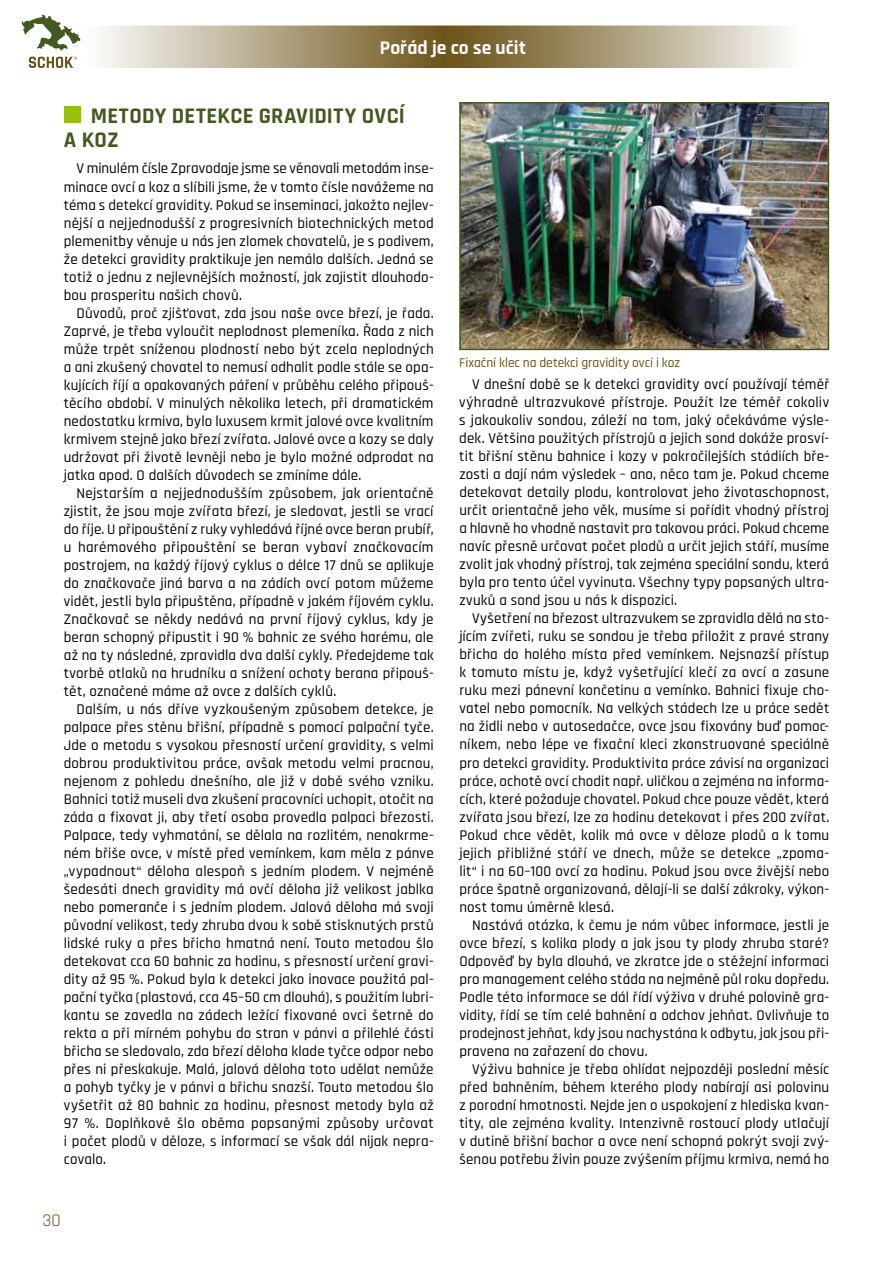
<style>
.page{position:relative;width:893px;height:1263px;background:#fff}
.page>*{position:absolute;margin:0;border:0;box-sizing:border-box;transform-origin:0 0}
.t1{font:700 22.5px/24px "Rajdhani";letter-spacing:.015em;color:#43591f}
.t2{font:700 19.5px "Rajdhani";color:#fff}
.t3{font:18px "Rajdhani";color:#695014}
.t4{font:500 15px/18px "Rajdhani";letter-spacing:.01em;color:#000;text-align:justify}
.t5{font:500 13.5px "Rajdhani";color:#695014}
</style>
<div class="page">
<svg style="left:0;top:26px;width:893px;height:42px"></svg>
<svg style="left:21px;top:14px;width:59px;height:37px"></svg>
<svg style="left:29px;top:57px;width:48px;height:11px"></svg>
<svg style="left:892px;top:35px;width:1px;height:24px"></svg>
<div style="left:64px;top:106px;width:16px;height:17px;background:#97bf0d"></div>
<img style="left:462px;top:105px;width:364px;height:242px">
<div style="left:459px;top:102px;width:370px;height:248px;border:2px solid #43591f"></div>
<h2 class="t2" style="left:380px;top:36px;width:148px">POŘÁD JE CO SE UČIT</h2>
<h1 class="t1" style="left:64px;top:104px;width:341px;text-indent:27px">METODY DETEKCE GRAVIDITY OVCÍ<br>A KOZ</h1>
<p class="t4" style="left:64px;top:160px;width:371px;text-indent:13px">V minulém čísle Zpravodaje jsme se věnovali metodám inse&shy;minace ovcí a koz a slíbili jsme, že v tomto čísle navážeme na téma s detekcí gravidity. Pokud se inseminaci, jakožto nejlev&shy;nější a nejjednodušší z progresivních biotechnických metod plemenitby věnuje u nás jen zlomek chovatelů, je s podivem, že detekci gravidity praktikuje jen nemálo dalších. Jedná se totiž o jednu z nejlevnějších možností, jak zajistit dlouhodo&shy;bou prosperitu našich chovů.</p>
<p class="t4" style="left:64px;top:304px;width:371px;text-indent:13px">Důvodů, proč zjišťovat, zda jsou naše ovce březí, je řada.<br>Zaprvé, je třeba vyloučit neplodnost plemeníka. Řada z nich může trpět sníženou plodností nebo být zcela neplodných a ani zkušený chovatel to nemusí odhalit podle stále se opa&shy;kujících říjí a opakovaných páření v průběhu celého připouš&shy;těcího období. V minulých několika letech, při dramatickém nedostatku krmiva, bylo luxusem krmit jalové ovce kvalitním krmivem stejně jako březí zvířata. Jalové ovce a kozy se daly udržovat při životě levněji nebo je bylo možné odprodat na jatka apod. O dalších důvodech se zmíníme dále.</p>
<p class="t4" style="left:64px;top:484px;width:371px;text-indent:13px">Nejstarším a nejjednodušším způsobem, jak orientačně zjistit, že jsou moje zvířata březí, je sledovat, jestli se vrací do říje. U připouštění z ruky vyhledává říjné ovce beran prubíř, u harémového připouštění se beran vybaví značkovacím postrojem, na každý říjový cyklus o délce 17 dnů se aplikuje do značkovače jiná barva a na zádích ovcí potom můžeme vidět, jestli byla připuštěna, případně v jakém říjovém cyklu.<br>Značkovač se někdy nedává na první říjový cyklus, kdy je beran schopný připustit i 90 % bahnic ze svého harému, ale až na ty následné, zpravidla dva další cykly. Předejdeme tak tvorbě otlaků na hrudníku a snížení ochoty berana připouš&shy;tět, označené máme až ovce z dalších cyklů.</p>
<p class="t4" style="left:64px;top:700px;width:371px;text-indent:13px">Dalším, u nás dříve vyzkoušeným způsobem detekce, je palpace přes stěnu břišní, případně s pomocí palpační tyče.<br>Jde o metodu s vysokou přesností určení gravidity, s velmi dobrou produktivitou práce, avšak metodu velmi pracnou, nejenom z pohledu dnešního, ale již v době svého vzniku.<br>Bahnici totiž museli dva zkušení pracovníci uchopit, otočit na záda a fixovat ji, aby třetí osoba provedla palpaci březosti.<br>Palpace, tedy vyhmatání, se dělala na rozlitém, nenakrme&shy;ném břiše ovce, v místě před vemínkem, kam měla z pánve „vypadnout“ děloha alespoň s jedním plodem. V nejméně šedesáti dnech gravidity má ovčí děloha již velikost jablka nebo pomeranče i s jedním plodem. Jalová děloha má svoji původní velikost, tedy zhruba dvou k sobě stisknutých prstů lidské ruky a přes břicho hmatná není. Touto metodou šlo detekovat cca 60 bahnic za hodinu, s přesností určení gravi&shy;dity až 95 %. Pokud byla k detekci jako inovace použitá pal&shy;pační tyčka (plastová, cca 45–50 cm dlouhá), s použitím lubri&shy;kantu se zavedla na zádech ležící fixované ovci šetrně do rekta a při mírném pohybu do stran v pánvi a přilehlé části břicha se sledovalo, zda březí děloha klade tyčce odpor nebo přes ni přeskakuje. Malá, jalová děloha toto udělat nemůže a pohyb tyčky je v pánvi a břichu snazší. Touto metodou šlo vyšetřit až 80 bahnic za hodinu, přesnost metody byla až 97 %. Doplňkově šlo oběma popsanými způsoby určovat i počet plodů v děloze, s informací se však dál nijak nepra&shy;covalo.</p>
<p class="t3" style="left:43px;top:1209px;width:20px">30</p>
<p class="t5" style="left:459px;top:355px;width:222px">Fixační klec na detekci gravidity ovcí i koz</p>
<p class="t4" style="left:459px;top:376px;width:371px;text-indent:13px">V dnešní době se k detekci gravidity ovcí používají téměř výhradně ultrazvukové přístroje. Použít lze téměř cokoliv s jakoukoliv sondou, záleží na tom, jaký očekáváme výsle&shy;dek. Většina použitých přístrojů a jejich sond dokáže prosví&shy;tit břišní stěnu bahnice i kozy v pokročilejších stádiích bře&shy;zosti a dají nám výsledek – ano, něco tam je. Pokud chceme detekovat detaily plodu, kontrolovat jeho životaschopnost, určit orientačně jeho věk, musíme si pořídit vhodný přístroj a hlavně ho vhodně nastavit pro takovou práci. Pokud chceme navíc přesně určovat počet plodů a určit jejich stáří, musíme zvolit jak vhodný přístroj, tak zejména speciální sondu, která byla pro tento účel vyvinuta. Všechny typy popsaných ultra&shy;zvuků a sond jsou u nás k dispozici.</p>
<p class="t4" style="left:459px;top:610px;width:371px;text-indent:13px">Vyšetření na březost ultrazvukem se zpravidla dělá na sto&shy;jícím zvířeti, ruku se sondou je třeba přiložit z pravé strany břicha do holého místa před vemínkem. Nejsnazší přístup k tomuto místu je, když vyšetřující klečí za ovcí a zasune ruku mezi pánevní končetinu a vemínko. Bahnici fixuje cho&shy;vatel nebo pomocník. Na velkých stádech lze u práce sedět na židli nebo v autosedačce, ovce jsou fixovány buď pomoc&shy;níkem, nebo lépe ve fixační kleci zkonstruované speciálně pro detekci gravidity. Produktivita práce závisí na organizaci práce, ochotě ovcí chodit např. uličkou a zejména na informa&shy;cích, které požaduje chovatel. Pokud chce pouze vědět, která zvířata jsou březí, lze za hodinu detekovat i přes 200 zvířat.<br>Pokud chce vědět, kolik má ovce v děloze plodů a k tomu jejich přibližné stáří ve dnech, může se detekce „zpoma&shy;lit“ i na 60–100 ovcí za hodinu. Pokud jsou ovce živější nebo práce špatně organizovaná, dělají-li se další zákroky, výkon&shy;nost tomu úměrně klesá.</p>
<p class="t4" style="left:459px;top:916px;width:371px;text-indent:13px">Nastává otázka, k čemu je nám vůbec informace, jestli je ovce březí, s kolika plody a jak jsou ty plody zhruba staré?<br>Odpověď by byla dlouhá, ve zkratce jde o stěžejní informaci pro management celého stáda na nejméně půl roku dopředu.<br>Podle této informace se dál řídí výživa v druhé polovině gra&shy;vidity, řídí se tím celé bahnění a odchov jehňat. Ovlivňuje to prodejnost jehňat, kdy jsou nachystána k odbytu, jak jsou při&shy;pravena na zařazení do chovu.</p>
<p class="t4" style="left:459px;top:1060px;width:371px;text-indent:13px">Výživu bahnice je třeba ohlídat nejpozději poslední měsíc před bahněním, během kterého plody nabírají asi polovinu z porodní hmotnosti. Nejde jen o uspokojení z hlediska kvan&shy;tity, ale zejména kvality. Intenzivně rostoucí plody utlačují v dutině břišní bachor a ovce není schopná pokrýt svoji zvý&shy;šenou potřebu živin pouze zvýšením příjmu krmiva, nemá ho</p>
</div>
